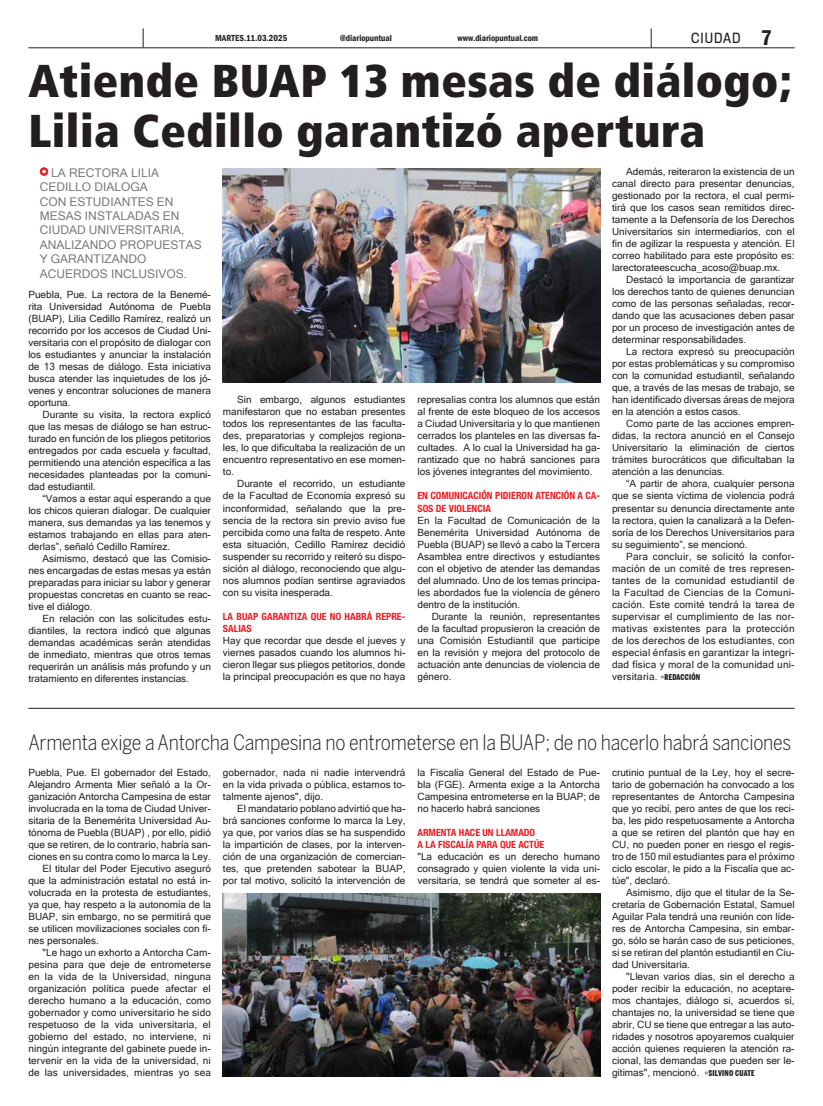
<style>
.page{position:relative;width:823px;height:1106px;background:#fff}
.page>*{position:absolute;margin:0;border:0;box-sizing:border-box;transform-origin:0 0}
.t1{font:900 condensed 46px/50px "Frutiger";letter-spacing:.01em;color:#231f20}
.t2{font:600 condensed 22px "Franklin Gothic";color:#231f20}
.t3{font:300 21px "Benton Sans Cond";letter-spacing:-.01em;color:#231f20}
.t4{font:13px "Titling Gothic FB Narrow";letter-spacing:.08em;color:#231f20}
.t5{font:12px/14.4px "Microsoft Sans Serif";color:#76787b}
.t6{font:10px/12px "Microsoft Sans Serif";color:#231f20;text-align:justify}
.t7{font:700 condensed 10px/12px "Helvetica Neue LT Std";color:#ee1d23}
.t8{font:600 condensed 9px "Franklin Gothic";color:#231f20}
.s1{font-family:"Benton Sans Comp";font-weight:900;font-size:8px}
</style>
<div class="page">
<hr style="left:28px;top:47px;width:766px;height:1px;background:#231f20">
<svg style="left:650px;top:28px;width:1px;height:20px"></svg>
<svg style="left:143px;top:28px;width:1px;height:19px"></svg>
<img style="left:223px;top:168px;width:376px;height:215px">
<img style="left:222px;top:893px;width:377px;height:183px">
<svg style="left:39px;top:167px;width:10px;height:9px"></svg>
<hr style="left:28px;top:707px;width:766px;height:1px;background:#231f20">
<p class="t8" style="left:215px;top:32px;width:74px">MARTES.11.03.2025</p>
<p class="t8" style="left:340px;top:32px;width:53px">@diariopuntual</p>
<p class="t8" style="left:457px;top:32px;width:82px">www.diariopuntual.com</p>
<p class="t4" style="left:690px;top:31px;width:51px">CIUDAD</p>
<p class="t2" style="left:760px;top:23px;width:13px">7</p>
<p class="t1" style="left:28px;top:55px;width:763px">Atiende BUAP 13 mesas de diálogo;<br>Lilia Cedillo garantizó apertura</p>
<p class="t5" style="left:40px;top:165px;width:163px;text-indent:11px">LA RECTORA LILIA<br>CEDILLO DIALOGA<br>CON ESTUDIANTES EN<br>MESAS INSTALADAS EN<br>CIUDAD UNIVERSITARIA,<br>ANALIZANDO PROPUESTAS<br>Y GARANTIZANDO<br>ACUERDOS INCLUSIVOS.</p>
<p class="t6" style="left:28px;top:288px;width:184px">Puebla, Pue. La rectora de la Benemé&shy;rita Universidad Autónoma de Puebla (BUAP), Lilia Cedillo Ramírez, realizó un recorrido por los accesos de Ciudad Uni&shy;versitaria con el propósito de dialogar con los estudiantes y anunciar la instalación de 13 mesas de diálogo. Esta iniciativa busca atender las inquietudes de los jó&shy;venes y encontrar soluciones de manera oportuna.</p>
<p class="t6" style="left:28px;top:408px;width:184px;text-indent:14px">Durante su visita, la rectora explicó que las mesas de diálogo se han estruc&shy;turado en función de los pliegos petitorios entregados por cada escuela y facultad, permitiendo una atención específica a las necesidades planteadas por la comuni&shy;dad estudiantil.</p>
<p class="t6" style="left:28px;top:492px;width:184px;text-indent:14px">“Vamos a estar aquí esperando a que los chicos quieran dialogar. De cualquier manera, sus demandas ya las tenemos y estamos trabajando en ellas para aten&shy;derlas”, señaló Cedillo Ramírez.</p>
<p class="t6" style="left:28px;top:552px;width:184px;text-indent:14px">Asimismo, destacó que las Comisio&shy;nes encargadas de estas mesas ya están preparadas para iniciar su labor y generar propuestas concretas en cuanto se reac&shy;tive el diálogo.</p>
<p class="t6" style="left:28px;top:612px;width:184px;text-indent:14px">En relación con las solicitudes estu&shy;diantiles, la rectora indicó que algunas demandas académicas serán atendidas de inmediato, mientras que otros temas requerirán un análisis más profundo y un tratamiento en diferentes instancias.</p>
<p class="t6" style="left:223px;top:394px;width:184px;text-indent:14px">Sin embargo, algunos estudiantes manifestaron que no estaban presentes todos los representantes de las faculta&shy;des, preparatorias y complejos regiona&shy;les, lo que dificultaba la realización de un encuentro representativo en ese momen&shy;to.</p>
<p class="t6" style="left:223px;top:478px;width:184px;text-indent:14px">Durante el recorrido, un estudiante de la Facultad de Economía expresó su inconformidad, señalando que la pre&shy;sencia de la rectora sin previo aviso fue percibida como una falta de respeto. Ante esta situación, Cedillo Ramírez decidió suspender su recorrido y reiteró su dispo&shy;sición al diálogo, reconociendo que algu&shy;nos alumnos podían sentirse agraviados con su visita inesperada.</p>
<p class="t7" style="left:223px;top:610px;width:184px">LA BUAP GARANTIZA QUE NO HABRÁ REPRE-<br>SALIAS</p>
<p class="t6" style="left:223px;top:634px;width:184px">Hay que recordar que desde el jueves y viernes pasados cuando los alumnos hi&shy;cieron llegar sus pliegos petitorios, donde la principal preocupación es que no haya</p>
<p class="t6" style="left:417px;top:394px;width:184px">represalias contra los alumnos que están al frente de este bloqueo de los accesos a Ciudad Universitaria y lo que mantienen cerrados los planteles en las diversas fa&shy;cultades. A lo cual la Universidad ha ga&shy;rantizado que no habrá sanciones para los jóvenes integrantes del movimiento.</p>
<p class="t7" style="left:417px;top:490px;width:184px">EN COMUNICACIÓN PIDIERON ATENCIÓN A CA-<br>SOS DE VIOLENCIA</p>
<p class="t6" style="left:417px;top:514px;width:184px">En la Facultad de Comunicación de la Benemérita Universidad Autónoma de Puebla (BUAP) se llevó a cabo la Tercera Asamblea entre directivos y estudiantes con el objetivo de atender las demandas del alumnado. Uno de los temas principa&shy;les abordados fue la violencia de género dentro de la institución.</p>
<p class="t6" style="left:417px;top:610px;width:184px;text-indent:14px">Durante la reunión, representantes de la facultad propusieron la creación de una Comisión Estudiantil que participe en la revisión y mejora del protocolo de actuación ante denuncias de violencia de género.</p>
<p class="t6" style="left:611px;top:166px;width:184px;text-indent:14px">Además, reiteraron la existencia de un canal directo para presentar denuncias, gestionado por la rectora, el cual permi&shy;tirá que los casos sean remitidos direc&shy;tamente a la Defensoría de los Derechos Universitarios sin intermediarios, con el fin de agilizar la respuesta y atención. El correo habilitado para este propósito es: larectorateescucha_acoso@buap.mx.</p>
<p class="t6" style="left:611px;top:274px;width:184px;text-indent:14px">Destacó la importancia de garantizar los derechos tanto de quienes denuncian como de las personas señaladas, recor&shy;dando que las acusaciones deben pasar por un proceso de investigación antes de determinar responsabilidades.</p>
<p class="t6" style="left:611px;top:346px;width:184px;text-indent:14px">La rectora expresó su preocupación por estas problemáticas y su compromiso con la comunidad estudiantil, señalando que, a través de las mesas de trabajo, se han identificado diversas áreas de mejora en la atención a estos casos.</p>
<p class="t6" style="left:611px;top:418px;width:184px;text-indent:14px">Como parte de las acciones empren&shy;didas, la rectora anunció en el Consejo Universitario la eliminación de ciertos trámites burocráticos que dificultaban la atención a las denuncias.</p>
<p class="t6" style="left:611px;top:478px;width:184px;text-indent:14px">“A partir de ahora, cualquier persona que se sienta víctima de violencia podrá presentar su denuncia directamente ante la rectora, quien la canalizará a la Defen&shy;soría de los Derechos Universitarios para su seguimiento”, se mencionó.</p>
<p class="t6" style="left:611px;top:550px;width:184px;text-indent:14px">Para concluir, se solicitó la confor&shy;mación de un comité de tres represen&shy;tantes de la comunidad estudiantil de la Facultad de Ciencias de la Comuni&shy;cación. Este comité tendrá la tarea de supervisar el cumplimiento de las nor&shy;mativas existentes para la protección de los derechos de los estudiantes, con especial énfasis en garantizar la integri&shy;dad física y moral de la comunidad uni&shy;versitaria. °<span class="s1">REDACCIÓN</span></p>
<p class="t3" style="left:28px;top:730px;width:764px">Armenta exige a Antorcha Campesina no entrometerse en la BUAP; de no hacerlo habrá sanciones</p>
<p class="t6" style="left:28px;top:766px;width:184px">Puebla, Pue. El gobernador del Estado, Alejandro Armenta Mier señaló a la Or&shy;ganización Antorcha Campesina de estar involucrada en la toma de Ciudad Univer&shy;sitaria de la Benemérita Universidad Au&shy;tónoma de Puebla (BUAP) , por ello, pidió que se retiren, de lo contrario, habría san&shy;ciones en su contra como lo marca la Ley.</p>
<p class="t6" style="left:28px;top:862px;width:184px;text-indent:14px">El titular del Poder Ejecutivo aseguró que la administración estatal no está in&shy;volucrada en la protesta de estudiantes, ya que, hay respeto a la autonomía de la BUAP, sin embargo, no se permitirá que se utilicen movilizaciones sociales con fi&shy;nes personales.</p>
<p class="t6" style="left:28px;top:946px;width:184px;text-indent:14px">"Le hago un exhorto a Antorcha Cam&shy;pesina para que deje de entrometerse en la vida de la Universidad, ninguna organización política puede afectar el derecho humano a la educación, como gobernador y como universitario he sido respetuoso de la vida universitaria, el gobierno del estado, no interviene, ni ningún integrante del gabinete puede in&shy;tervenir en la vida de la universidad, ni de las universidades, mientras yo sea</p>
<p class="t6" style="left:223px;top:766px;width:184px">gobernador, nada ni nadie intervendrá en la vida privada o pública, estamos to&shy;talmente ajenos", dijo.</p>
<p class="t6" style="left:223px;top:802px;width:184px;text-indent:14px">El mandatario poblano advirtió que ha&shy;brá sanciones conforme lo marca la Ley, ya que, por varios días se ha suspendido la impartición de clases, por la interven&shy;ción de una organización de comercian&shy;tes, que pretenden sabotear la BUAP, por tal motivo, solicitó la intervención de</p>
<p class="t6" style="left:417px;top:766px;width:184px">la Fiscalía General del Estado de Pue&shy;bla (FGE). Armenta exige a la Antorcha Campesina entrometerse en la BUAP; de no hacerlo habrá sanciones</p>
<p class="t7" style="left:417px;top:826px;width:119px">ARMENTA HACE UN LLAMADO</p>
<p class="t7" style="left:417px;top:838px;width:128px">A LA FISCALÍA PARA QUE ACTÚE</p>
<p class="t6" style="left:417px;top:850px;width:184px">"La educación es un derecho humano consagrado y quien violente la vida uni&shy;versitaria, se tendrá que someter al es-</p>
<p class="t6" style="left:611px;top:766px;width:184px">crutinio puntual de la Ley, hoy el secre&shy;tario de gobernación ha convocado a los representantes de Antorcha Campesina que yo recibí, pero antes de que los reci&shy;ba, les pido respetuosamente a Antorcha a que se retiren del plantón que hay en CU, no pueden poner en riesgo el regis&shy;tro de 150 mil estudiantes para el próximo ciclo escolar, le pido a la Fiscalía que ac&shy;túe", declaró.</p>
<p class="t6" style="left:611px;top:886px;width:184px;text-indent:14px">Asimismo, dijo que el titular de la Se&shy;cretaría de Gobernación Estatal, Samuel Aguilar Pala tendrá una reunión con líde&shy;res de Antorcha Campesina, sin embar&shy;go, sólo se harán caso de sus peticiones, si se retiran del plantón estudiantil en Ciu&shy;dad Universitaria.</p>
<p class="t6" style="left:611px;top:970px;width:184px;text-indent:14px">"Llevan varios días, sin el derecho a poder recibir la educación, no aceptare&shy;mos chantajes, diálogo si, acuerdos sí, chantajes no, la universidad se tiene que abrir, CU se tiene que entregar a las auto&shy;ridades y nosotros apoyaremos cualquier acción quienes requieren la atención ra&shy;cional, las demandas que pueden ser le&shy;gítimas", mencionó. °<span class="s1">SILVINO CUATE</span></p>
</div>
